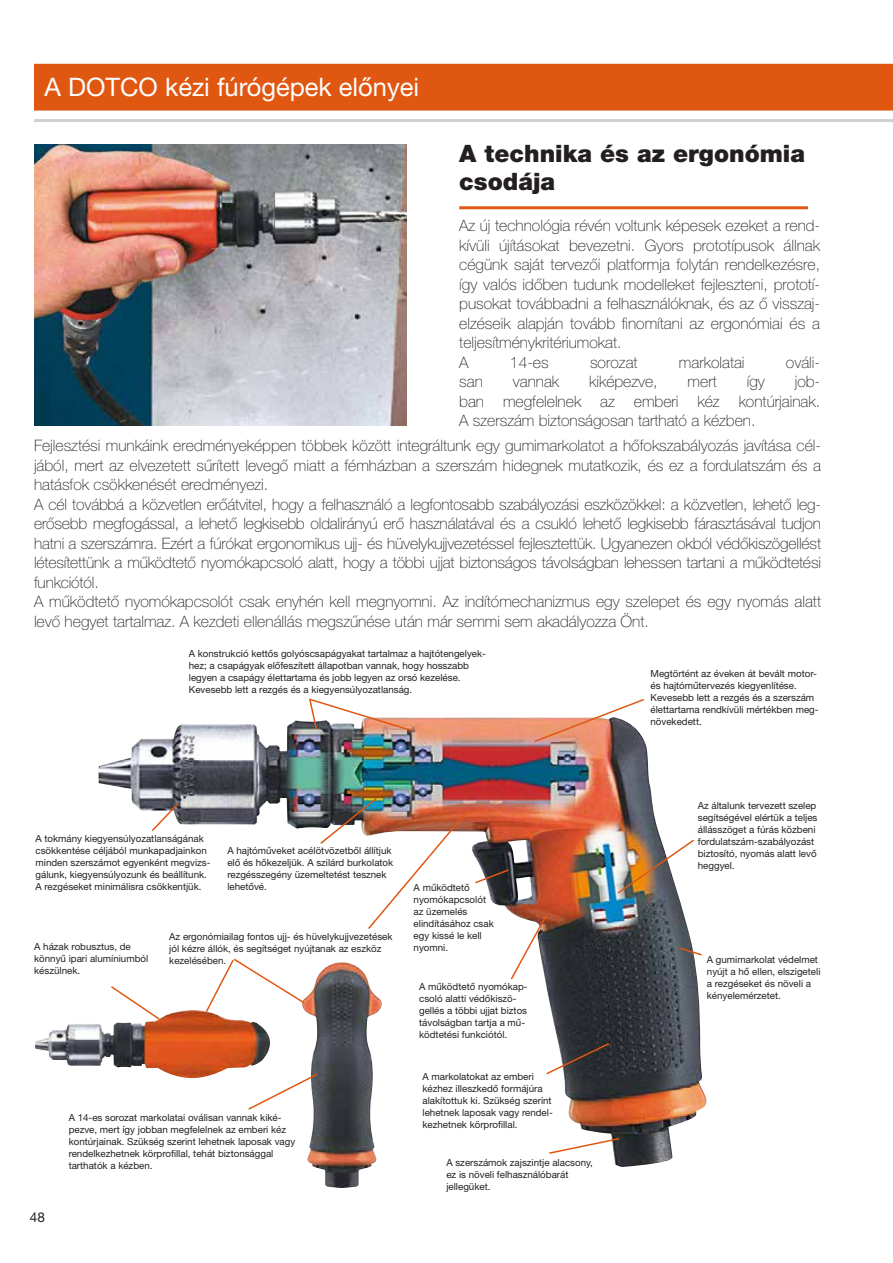
<style>
.page{position:relative;width:893px;height:1263px;background:#fff}
.page>*{position:absolute;margin:0;border:0;box-sizing:border-box;transform-origin:0 0}
.t1{font:25.5px "Helvetica Neue LT Pro";color:#fff}
.t2{font:900 24px/28.5px "Helvetica Neue LT Pro";color:#231f20}
.t3{font:100 15.75px/19.5px "Helvetica Neue LT Pro";color:#231f20}
.t4{font:13.5px "Helvetica Neue LT Pro";color:#231f20}
.t5{font:9.75px/12px "Helvetica Neue LT Pro";color:#231f20}
</style>
<div class="page">
<div style="left:34px;top:64px;width:859px;height:47px;background:#e05711"></div>
<hr style="left:34px;top:119px;width:859px;height:3px;background:#cfd0d2">
<img style="left:99px;top:717px;width:608px;height:450px">
<img style="left:34px;top:145px;width:373px;height:281px">
<img style="left:35px;top:1009px;width:239px;height:69px">
<img style="left:302px;top:962px;width:80px;height:226px">
<svg style="left:247px;top:1072px;width:72px;height:39px"></svg>
<svg style="left:204px;top:957px;width:102px;height:56px"></svg>
<svg style="left:109px;top:985px;width:52px;height:36px"></svg>
<hr style="left:459px;top:206px;width:349px;height:3px;background:#e05711">
<svg style="left:150px;top:801px;width:30px;height:32px"></svg>
<svg style="left:307px;top:698px;width:106px;height:34px"></svg>
<img style="left:616px;top:838px;width:80px;height:57px">
<svg style="left:547px;top:1137px;width:74px;height:18px"></svg>
<svg style="left:678px;top:946px;width:25px;height:11px"></svg>
<svg style="left:473px;top:868px;width:37px;height:17px"></svg>
<img style="left:319px;top:796px;width:148px;height:135px">
<svg style="left:509px;top:912px;width:40px;height:69px"></svg>
<svg style="left:533px;top:699px;width:113px;height:44px"></svg>
<svg style="left:545px;top:1042px;width:66px;height:34px"></svg>
<h1 class="t1" style="left:45px;top:78px;width:376px">A DOTCO kézi fúrógépek előnyei</h1>
<h2 class="t2" style="left:459px;top:142px;width:347px">A technika és az ergonómia csodája</h2>
<p class="t3" style="left:459px;top:218px;width:362px">Az új technológia révén voltunk képesek ezeket a rend&shy;kívüli újításokat bevezetni. Gyors prototípusok állnak cégünk saját tervezői platformja folytán rendelkezésre, így valós időben tudunk modelleket fejleszteni, prototí&shy;pusokat továbbadni a felhasználóknak, és az ő visszaj&shy;elzéseik alapján tovább finomítani az ergonómiai és a teljesítménykritériumokat.<br>A</p>
<h3 class="t3" style="left:510px;top:354px;width:40px">14-es</h3>
<h3 class="t3" style="left:590px;top:354px;width:49px">sorozat</h3>
<h3 class="t3" style="left:679px;top:354px;width:67px">markolatai</h3>
<h3 class="t3" style="left:786px;top:354px;width:36px">ováli-</h3>
<h3 class="t3" style="left:459px;top:374px;width:25px">san</h3>
<h3 class="t3" style="left:513px;top:374px;width:48px">vannak</h3>
<h3 class="t3" style="left:589px;top:374px;width:70px">kiképezve,</h3>
<h3 class="t3" style="left:688px;top:374px;width:31px">mert</h3>
<h3 class="t3" style="left:747px;top:374px;width:20px">így</h3>
<h3 class="t3" style="left:459px;top:374px;width:362px;text-align:justify;text-indent:335px">job&shy;ban megfelelnek az emberi kéz kontúrjainak.<br>A szerszám biztonságosan tartható a kézben.</h3>
<p class="t3" style="left:34px;top:438px;width:789px">Fejlesztési munkáink eredményeképpen többek között integráltunk egy gumimarkolatot a hőfokszabályozás javítása cél&shy;jából, mert az elvezetett sűrített levegő miatt a fémházban a szerszám hidegnek mutatkozik, és ez a fordulatszám és a hatásfok csökkenését eredményezi.<br>A cél továbbá a közvetlen erőátvitel, hogy a felhasználó a legfontosabb szabályozási eszközökkel: a közvetlen, lehető leg&shy;erősebb megfogással, a lehető legkisebb oldalirányú erő használatával és a csukló lehető legkisebb fárasztásával tudjon hatni a szerszámra. Ezért a fúrókat ergonomikus ujj- és hüvelykujjvezetéssel fejlesztettük. Ugyanezen okból védőkiszögellést létesítettünk a működtető nyomókapcsoló alatt, hogy a többi ujjat biztonságos távolságban lehessen tartani a működtetési funkciótól.<br>A működtető nyomókapcsolót csak enyhén kell megnyomni. Az indítómechanizmus egy szelepet és egy nyomás alatt levő hegyet tartalmaz. A kezdeti ellenállás megszűnése után már semmi sem akadályozza Önt.</p>
<p class="t5" style="left:189px;top:649px;width:299px">A konstrukció kettős golyóscsapágyakat tartalmaz a hajtótengelyek&shy;hez; a csapágyak előfeszített állapotban vannak, hogy hosszabb legyen a csapágy élettartama és jobb legyen az orsó kezelése.<br>Kevesebb lett a rezgés és a kiegyensúlyozatlanság.</p>
<p class="t5" style="left:36px;top:834px;width:176px">A tokmány kiegyensúlyozatlanságának csökkentése céljából munkapadjainkon minden szerszámot egyenként megvizs&shy;gálunk, kiegyensúlyozunk és beállítunk.<br>A rezgéseket minimálisra csökkentjük.</p>
<p class="t5" style="left:227px;top:846px;width:167px">A hajtóműveket acélötvözetből állítjuk elő és hőkezeljük. A szilárd burkolatok rezgésszegény üzemeltetést tesznek lehetővé.</p>
<p class="t5" style="left:34px;top:942px;width:115px">A házak robusztus, de könnyű ipari alumíniumból készülnek.</p>
<p class="t5" style="left:169px;top:931px;width:225px">Az ergonómiailag fontos ujj- és hüvelykujjvezetések jól kézre állók, és segítséget nyújtanak az eszköz kezelésében.</p>
<h3 class="t4" style="left:30px;top:1212px;width:17px">48</h3>
<p class="t5" style="left:69px;top:1113px;width:228px">A 14-es sorozat markolatai oválisan vannak kiké&shy;pezve, mert így jobban megfelelnek az emberi kéz kontúrjainak. Szükség szerint lehetnek laposak vagy rendelkezhetnek körprofillal, tehát biztonsággal tarthatók a kézben.</p>
<p class="t5" style="left:414px;top:883px;width:82px">A működtető nyomókapcsolót az üzemelés elindításához csak egy kissé le kell nyomni.</p>
<p class="t5" style="left:419px;top:981px;width:110px">A működtető nyomókap&shy;csoló alatti védőkiszö&shy;gellés a többi ujjat biztos távolságban tartja a mű&shy;ködtetési funkciótól.</p>
<p class="t5" style="left:423px;top:1072px;width:132px">A markolatokat az emberi kézhez illeszkedő formájúra alakítottuk ki. Szükség szerint lehetnek laposak vagy rendel&shy;kezhetnek körprofillal.</p>
<p class="t5" style="left:446px;top:1157px;width:148px">A szerszámok zajszintje alacsony, ez is növeli felhasználóbarát jellegüket.</p>
<p class="t5" style="left:650px;top:668px;width:170px">Megtörtént az éveken át bevált motor&shy;és hajtóműtervezés kiegyenlítése.<br>Kevesebb lett a rezgés és a szerszám élettartama rendkívüli mértékben meg&shy;növekedett.</p>
<p class="t5" style="left:698px;top:801px;width:121px">Az általunk tervezett szelep segítségével elértük a teljes állásszöget a fúrás közbeni fordulatszám-szabályozást biztosító, nyomás alatt levő heggyel.</p>
<p class="t5" style="left:707px;top:954px;width:115px">A gumimarkolat védelmet nyújt a hő ellen, elszigeteli a rezgéseket és növeli a kényelemérzetet.</p>
</div>
